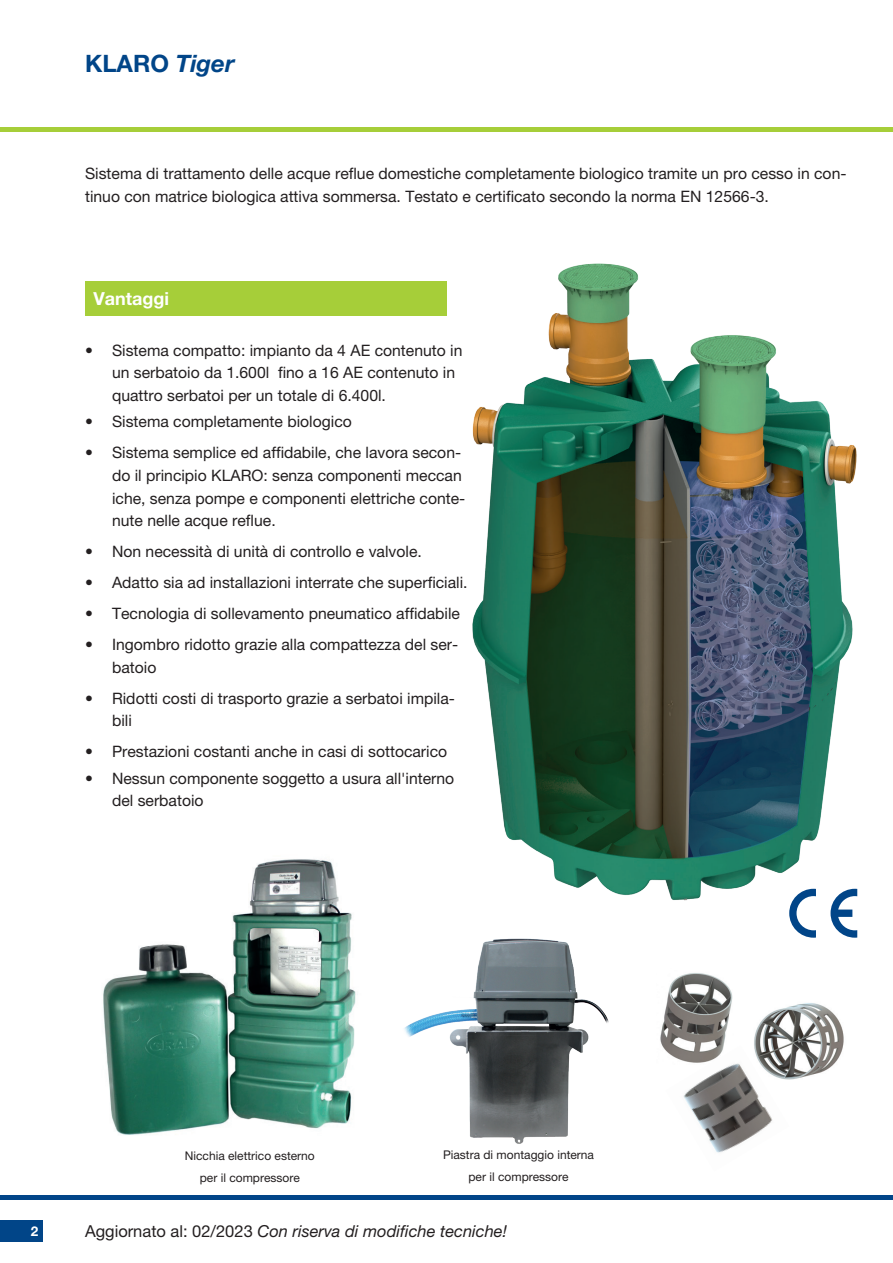
<style>
.page{position:relative;width:893px;height:1263px;background:#fff}
.page>*{position:absolute;margin:0;border:0;box-sizing:border-box;transform-origin:0 0}
.t1{font:700 24px "Helvetica Neue LT Pro";color:#014588}
.t2{font:700 18px "Helvetica Neue LT Pro";color:#fff}
.t3{font:italic 16.5px "Helvetica Neue LT Pro";color:#231f20}
.t4{font:15.75px/22.5px "Helvetica Neue LT Pro";color:#231f20}
.t5{font:700 13.5px "Helvetica Neue LT Pro";color:#fff}
.t6{font:12px/22.5px "Helvetica Neue LT Pro";color:#231f20;text-align:center}
.s1{font-style:italic}
.s2{font-style:normal}
</style>
<div class="page">
<div style="left:0;top:1220px;width:43px;height:22px;background:#014588"></div>
<hr style="left:0;top:1195px;width:893px;height:4px;background:#014588">
<hr style="left:0;top:128px;width:893px;height:4px;background:#a6ce39">
<img style="left:660px;top:973px;width:73px;height:77px">
<div style="left:85px;top:282px;width:361px;height:34px;background:#a6ce39"></div>
<svg style="left:789px;top:909px;width:68px;height:29px"></svg>
<img style="left:404px;top:938px;width:205px;height:206px">
<img style="left:103px;top:859px;width:253px;height:276px">
<img style="left:412px;top:263px;width:446px;height:646px">
<img style="left:754px;top:1003px;width:90px;height:77px">
<img style="left:665px;top:1045px;width:124px;height:108px">
<h1 class="t1" style="left:85px;top:48px;width:151px">KLARO <span class="s1">Tiger</span></h1>
<p class="t4" style="left:85px;top:162px;width:763px">Sistema di trattamento delle acque reflue domestiche completamente biologico tramite un pro cesso in con&shy;tinuo con matrice biologica attiva sommersa. Testato e certificato secondo la norma EN 12566-3.</p>
<p class="t2" style="left:94px;top:288px;width:77px">Vantaggi</p>
<p class="t4" style="left:112px;top:339px;width:352px;text-indent:-27px">• Sistema compatto: impianto da 4 AE contenuto in un serbatoio da 1.600l fino a 16 AE contenuto in quattro serbatoi per un totale di 6.400l.</p>
<p class="t4" style="left:85px;top:410px;width:268px">• Sistema completamente biologico</p>
<p class="t4" style="left:112px;top:441px;width:355px;text-indent:-27px">• Sistema semplice ed affidabile, che lavora secon&shy;do il principio KLARO: senza componenti meccan iche, senza pompe e componenti elettriche conte&shy;nute nelle acque reflue.</p>
<p class="t4" style="left:85px;top:540px;width:338px">• Non necessità di unità di controllo e valvole.</p>
<p class="t4" style="left:85px;top:571px;width:384px">• Adatto sia ad installazioni interrate che superficiali.</p>
<p class="t4" style="left:85px;top:602px;width:377px">• Tecnologia di sollevamento pneumatico affidabile</p>
<p class="t4" style="left:112px;top:633px;width:348px;text-indent:-27px">• Ingombro ridotto grazie alla compattezza del ser&shy;batoio</p>
<p class="t4" style="left:112px;top:686px;width:345px;text-indent:-27px">• Ridotti costi di trasporto grazie a serbatoi impila&shy;bili</p>
<p class="t4" style="left:85px;top:740px;width:364px">• Prestazioni costanti anche in casi di sottocarico</p>
<p class="t4" style="left:112px;top:767px;width:344px;text-indent:-27px">• Nessun componente soggetto a usura all'interno del serbatoio</p>
<p class="t6" style="left:185px;top:1144px;width:131px">Nicchia elettrico esterno per il compressore</p>
<p class="t6" style="left:443px;top:1143px;width:152px">Piastra di montaggio interna per il compressore</p>
<p class="t5" style="left:31px;top:1222px;width:9px">2</p>
<p class="t3" style="left:85px;top:1221px;width:424px"><span class="s2">Aggiornato al: 02/2023</span> Con riserva di modifiche tecniche!</p>
</div>
